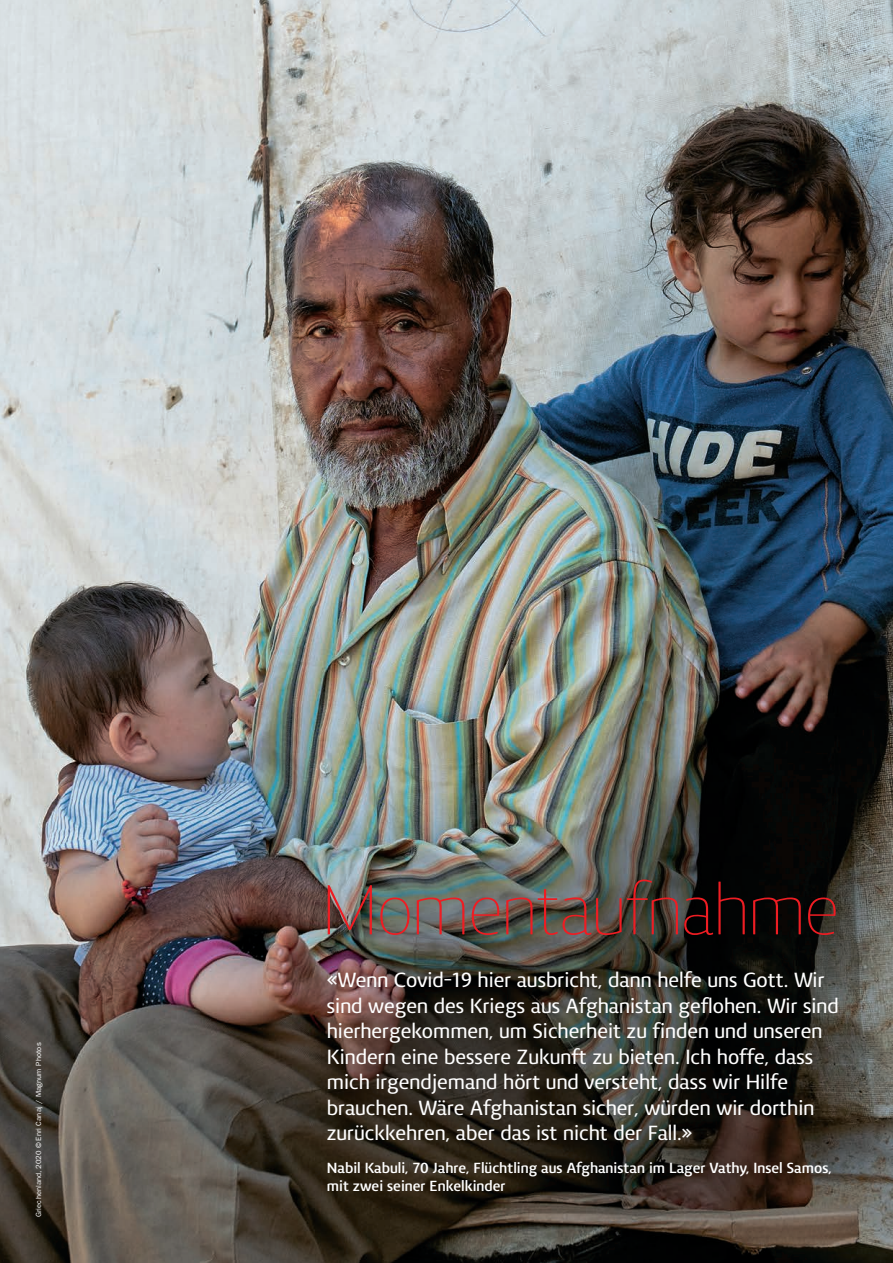
<style>
.page{position:relative;width:893px;height:1263px;background:#fff}
.page>*{position:absolute;margin:0;border:0;box-sizing:border-box;transform-origin:0 0}
.t1{font:300 72px "Vitali Neue";letter-spacing:-.02em;color:#ee1d23}
.t2{font:600 21px/25.5px "Vitali Neue";color:#fff}
.t3{font:700 15px/18px "Vitali Neue";color:#fff}
.t4{font:7.5px "Franklin Gothic";color:#fff}
</style>
<div class="page">
<img style="left:0;top:0;width:893px;height:1263px">
<p class="t4" style="left:34px;top:1217px;width:176px;rotate:-90deg">Griechenland, 2020 © Enri Canaj / Magnum Photos</p>
<h1 class="t1" style="left:321px;top:869px;width:519px">Momentaufnahme</h1>
<p class="t2" style="left:327px;top:967px;width:514px">«Wenn Covid-19 hier ausbricht, dann helfe uns Gott. Wir sind wegen des Kriegs aus Afghanistan geflohen. Wir sind hierhergekommen, um Sicherheit zu finden und unseren Kindern eine bessere Zukunft zu bieten. Ich hoffe, dass mich irgendjemand hört und versteht, dass wir Hilfe brauchen. Wäre Afghanistan sicher, würden wir dorthin zurückkehren, aber das ist nicht der Fall.»</p>
<p class="t3" style="left:327px;top:1159px;width:507px">Nabil Kabuli, 70 Jahre, Flüchtling aus Afghanistan im Lager Vathy, Insel Samos, mit zwei seiner Enkelkinder</p>
</div>
